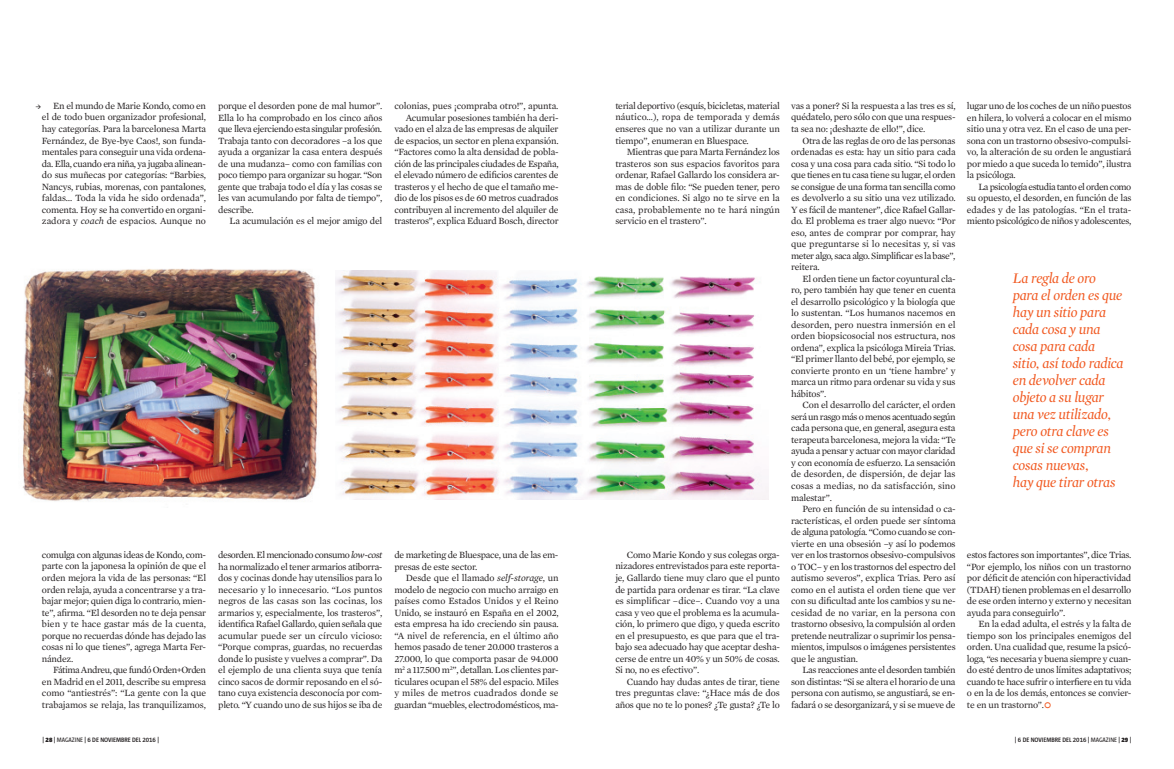
<style>
.page{position:relative;width:1174px;height:769px;background:#fff}
.page>*{position:absolute;margin:0;border:0;box-sizing:border-box;transform-origin:0 0}
.t1{font:italic 15px/17px "Mercury Display";letter-spacing:-.01em;color:#f15921}
.t2{font:9.7px/11.5px "Mercury Text G1";letter-spacing:-.02em;color:#231f20;text-align:justify}
.t3{font:600 6.5px "Taz Barcelona";color:#231f20}
.s1{font-style:italic}
.s2{font-family:"Times New Roman";font-size:20px;color:#f15921}
.s3{font-weight:900}
.s4{font-weight:400}
</style>
<div class="page">
<img style="left:22px;top:268px;width:296px;height:234px">
<img style="left:335px;top:271px;width:433px;height:228px">
<p class="t2" style="left:42px;top:100px;width:166px;text-indent:11px">En el mundo de Marie Kondo, como en el de todo buen organizador profesional, hay categorías. Para la barcelonesa Marta Fernández, de Bye-bye Caos!, son funda&shy;mentales para conseguir una vida ordena&shy;da. Ella, cuando era niña, ya jugaba alinean&shy;do sus muñecas por categorías: “Barbies, Nancys, rubias, morenas, con pantalones, faldas… Toda la vida he sido ordenada”, comenta. Hoy se ha convertido en organi&shy;zadora y <span class="s1">coach</span> de espacios. Aunque no</p>
<p class="t2" style="left:218px;top:100px;width:166px">porque el desorden pone de mal humor”.<br>Ella lo ha comprobado en los cinco años que lleva ejerciendo esta singular profesión.<br>Trabaja tanto con decoradores –a los que ayuda a organizar la casa entera después de una mudanza– como con familias con poco tiempo para organizar su hogar. “Son gente que trabaja todo el día y las cosas se les van acumulando por falta de tiempo”, describe.</p>
<p class="t2" style="left:229px;top:215px;width:154px">La acumulación es el mejor amigo del</p>
<p class="t2" style="left:394px;top:100px;width:166px;text-align:right">colonias, pues ¡compraba otro!”, apunta.<br>Acumular posesiones también ha deri&shy;vado en el alza de las empresas de alquiler de espacios, un sector en plena expansión. “Factores como la alta densidad de pobla&shy;ción de las principales ciudades de España, el elevado número de edificios carentes de trasteros y el hecho de que el tamaño me&shy;dio de los pisos es de 60 metros cuadrados contribuyen al incremento del alquiler de trasteros”, explica Eduard Bosch, director</p>
<p class="t2" style="left:42px;top:548px;width:166px">comulga con algunas ideas de Kondo, com&shy;parte con la japonesa la opinión de que el orden mejora la vida de las personas: “El orden relaja, ayuda a concentrarse y a tra&shy;bajar mejor; quien diga lo contrario, mien&shy;te”, afirma. “El desorden no te deja pensar bien y te hace gastar más de la cuenta, porque no recuerdas dónde has dejado las cosas ni lo que tienes”, agrega Marta Fer&shy;nández.</p>
<p class="t2" style="left:42px;top:663px;width:166px;text-indent:11px">Fátima Andreu, que fundó Orden+Orden en Madrid en el 2011, describe su empresa como “antiestrés”: “La gente con la que trabajamos se relaja, las tranquilizamos,</p>
<p class="t2" style="left:218px;top:548px;width:166px">desorden. El mencionado consumo <span class="s1">low-cost </span>ha normalizado el tener armarios atiborra&shy;dos y cocinas donde hay utensilios para lo necesario y lo innecesario. “Los puntos negros de las casas son las cocinas, los armarios y, especialmente, los trasteros”, identifica Rafael Gallardo, quien señala que acumular puede ser un círculo vicioso: “Porque compras, guardas, no recuerdas donde lo pusiste y vuelves a comprar”. Da el ejemplo de una clienta suya que tenía cinco sacos de dormir reposando en el só&shy;tano cuya existencia desconocía por com&shy;pleto. “Y cuando uno de sus hijos se iba de</p>
<p class="t2" style="left:394px;top:548px;width:166px">de marketing de Bluespace, una de las em&shy;presas de este sector.</p>
<p class="t2" style="left:394px;top:571px;width:166px;text-indent:11px">Desde que el llamado <span class="s1">self-storage</span>, un modelo de negocio con mucho arraigo en países como Estados Unidos y el Reino Unido, se instauró en España en el 2002, esta empresa ha ido creciendo sin pausa. “A nivel de referencia, en el último año hemos pasado de tener 20.000 trasteros a 27.000, lo que comporta pasar de 94.000 m<sup>2</sup> a 117.500 m<sup>2</sup>”, detallan. Los clientes par&shy;ticulares ocupan el 58% del espacio. Miles y miles de metros cuadrados donde se guardan “muebles, electrodomésticos, ma-</p>
<p class="t2" style="left:615px;top:100px;width:166px">terial deportivo (esquís, bicicletas, material náutico…), ropa de temporada y demás enseres que no van a utilizar durante un tiempo”, enumeran en Bluespace.</p>
<p class="t2" style="left:615px;top:146px;width:166px;text-indent:11px">Mientras que para Marta Fernández los trasteros son sus espacios favoritos para ordenar, Rafael Gallardo los considera ar&shy;mas de doble filo: “Se pueden tener, pero en condiciones. Si algo no te sirve en la casa, probablemente no te hará ningún servicio en el trastero”.</p>
<p class="t2" style="left:615px;top:548px;width:166px;text-indent:11px">Como Marie Kondo y sus colegas orga&shy;nizadores entrevistados para este reporta&shy;je, Gallardo tiene muy claro que el punto de partida para ordenar es tirar. “La clave es simplificar –dice–. Cuando voy a una casa y veo que el problema es la acumula&shy;ción, lo primero que digo, y queda escrito en el presupuesto, es que para que el tra&shy;bajo sea adecuado hay que aceptar desha&shy;cerse de entre un 40% y un 50% de cosas.<br>Si no, no es efectivo”.</p>
<p class="t2" style="left:615px;top:675px;width:166px;text-indent:11px">Cuando hay dudas antes de tirar, tiene tres preguntas clave: “¿Hace más de dos años que no te lo pones? ¿Te gusta? ¿Te lo</p>
<p class="t2" style="left:791px;top:100px;width:166px">vas a poner? Si la respuesta a las tres es sí, quédatelo, pero sólo con que una respues&shy;ta sea no: ¡deshazte de ello!”, dice.</p>
<p class="t2" style="left:791px;top:134px;width:166px;text-indent:11px">Otra de las reglas de oro de las personas ordenadas es esta: hay un sitio para cada cosa y una cosa para cada sitio. “Si todo lo que tienes en tu casa tiene su lugar, el orden se consigue de una forma tan sencilla como es devolverlo a su sitio una vez utilizado.<br>Y es fácil de mantener”, dice Rafael Gallar&shy;do. El problema es traer algo nuevo: “Por eso, antes de comprar por comprar, hay que preguntarse si lo necesitas y, si vas meter algo, saca algo. Simplificar es la base”, reitera.</p>
<p class="t2" style="left:791px;top:272px;width:166px;text-indent:11px">El orden tiene un factor coyuntural cla&shy;ro, pero también hay que tener en cuenta el desarrollo psicológico y la biología que lo sustentan. “Los humanos nacemos en desorden, pero nuestra inmersión en el orden biopsicosocial nos estructura, nos ordena”, explica la psicóloga Mireia Trias. “El primer llanto del bebé, por ejemplo, se convierte pronto en un ‘tiene hambre’ y marca un ritmo para ordenar su vida y sus hábitos”.</p>
<p class="t2" style="left:791px;top:399px;width:166px;text-indent:11px">Con el desarrollo del carácter, el orden será un rasgo más o menos acentuado según cada persona que, en general, asegura esta terapeuta barcelonesa, mejora la vida: “Te ayuda a pensar y actuar con mayor claridad y con economía de esfuerzo. La sensación de desorden, de dispersión, de dejar las cosas a medias, no da satisfacción, sino malestar”.</p>
<p class="t2" style="left:791px;top:502px;width:166px;text-indent:11px">Pero en función de su intensidad o ca&shy;racterísticas, el orden puede ser síntoma de alguna patología. “Como cuando se con&shy;vierte en una obsesión –y así lo podemos ver en los trastornos obsesivo-compulsivos o TOC– y en los trastornos del espectro del autismo severos”, explica Trias. Pero así como en el autista el orden tiene que ver con su dificultad ante los cambios y su ne&shy;cesidad de no variar, en la persona con trastorno obsesivo, la compulsión al orden pretende neutralizar o suprimir los pensa&shy;mientos, impulsos o imágenes persistentes que le angustian.</p>
<p class="t2" style="left:791px;top:663px;width:166px;text-indent:11px">Las reacciones ante el desorden también son distintas: “Si se altera el horario de una persona con autismo, se angustiará, se en&shy;fadará o se desorganizará, y si se mueve de</p>
<p class="t2" style="left:967px;top:100px;width:166px">lugar uno de los coches de un niño puestos en hilera, lo volverá a colocar en el mismo sitio una y otra vez. En el caso de una per&shy;sona con un trastorno obsesivo-compulsi&shy;vo, la alteración de su orden le angustiará por miedo a que suceda lo temido”, ilustra la psicóloga.</p>
<p class="t2" style="left:967px;top:180px;width:166px;text-indent:11px">La psicología estudia tanto el orden como su opuesto, el desorden, en función de las edades y de las patologías. “En el trata&shy;miento psicológico de niños y adolescentes,</p>
<h1 class="t1" style="left:1012px;top:269px;width:112px">La regla de oro para el orden es que hay un sitio para cada cosa y una cosa para cada sitio, así todo radica en devolver cada objeto a su lugar una vez utilizado, pero otra clave es que si se compran cosas nuevas,<br>hay que tirar otras</h1>
<p class="t2" style="left:967px;top:548px;width:166px">estos factores son importantes”, dice Trias. “Por ejemplo, los niños con un trastorno por déficit de atención con hiperactividad (TDAH) tienen problemas en el desarrollo de ese orden interno y externo y necesitan ayuda para conseguirlo”.</p>
<p class="t2" style="left:967px;top:617px;width:166px;text-indent:11px">En la edad adulta, el estrés y la falta de tiempo son los principales enemigos del orden. Una cualidad que, resume la psicó&shy;loga, “es necesaria y buena siempre y cuan&shy;do esté dentro de unos límites adaptativos; cuando te hace sufrir o interfiere en tu vida o en la de los demás, entonces se convier&shy;te en un trastorno”.<span class="s2">°</span></p>
<p class="t3" style="left:43px;top:736px;width:118px">| <span class="s3">28</span> | <span class="s4">MAGAZINE</span> | 6 DE NOVIEMBRE DEL 2016 |</p>
<p class="t3" style="left:1014px;top:736px;width:118px">| 6 DE NOVIEMBRE DEL 2016 | <span class="s4">MAGAZINE</span> | <span class="s3">29</span> |</p>
</div>
